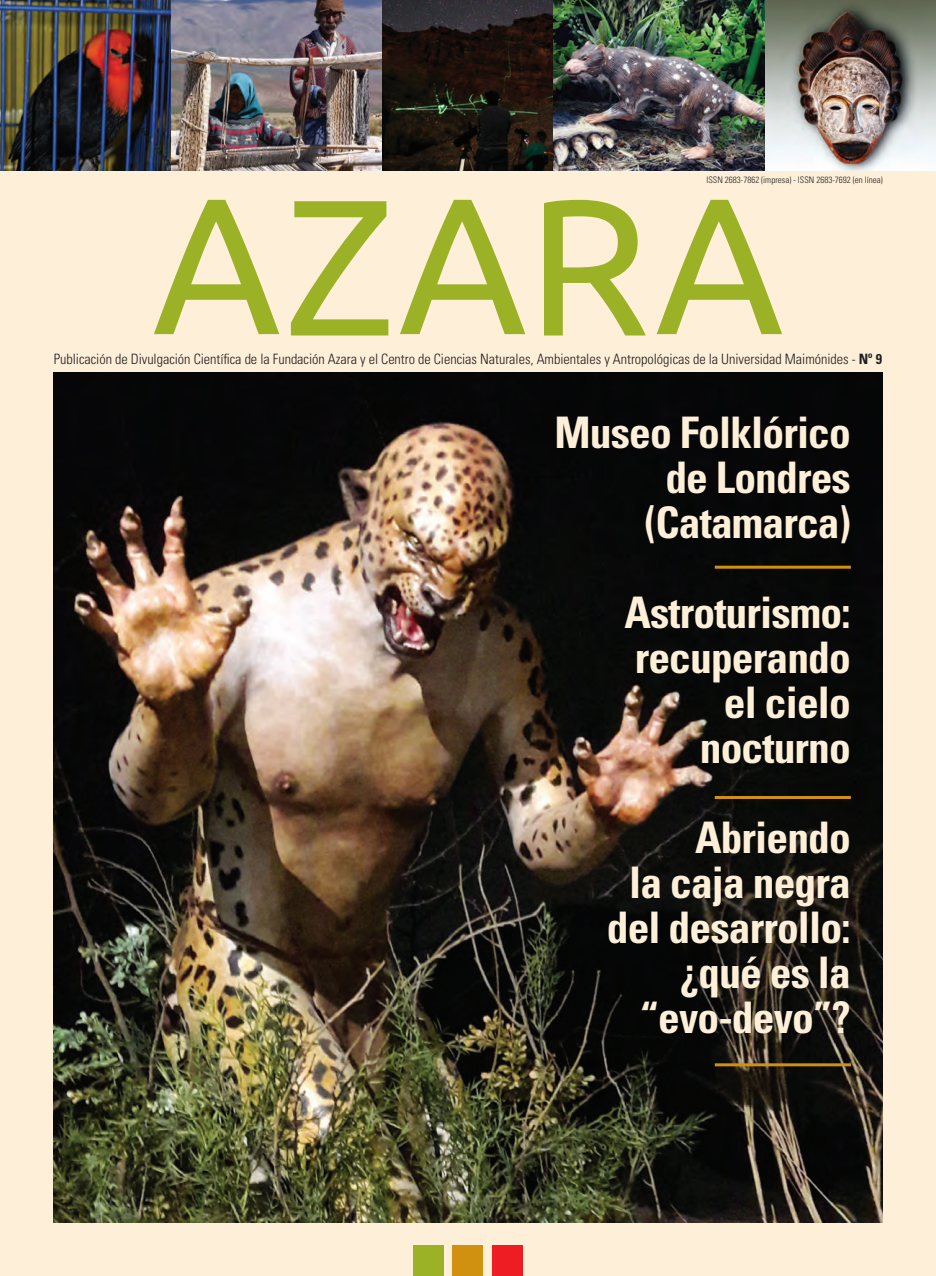
<style>
.page{position:relative;width:936px;height:1276px;background:#fff}
.page>*{position:absolute;margin:0;border:0;box-sizing:border-box;transform-origin:0 0}
.t1{font:700 condensed 43.5px "Univers LT Std";letter-spacing:-.02em;color:#feefd8}
.t2{font:300 condensed 14.25px "Univers LT Std";letter-spacing:-.005em;color:#231f20}
.t3{font:300 condensed 9px "Univers LT Std";color:#231f20}
.s1{font-weight:700}
</style>
<div class="page">
<div style="left:0;top:0;width:935px;height:1276px;background:#feefd8"></div>
<img style="left:53px;top:372px;width:829px;height:850px">
<img style="left:170px;top:0;width:595px;height:170px">
<img style="left:0;top:0;width:170px;height:170px">
<div style="left:413px;top:1245px;width:30px;height:31px;background:#9cb226"></div>
<div style="left:453px;top:1245px;width:30px;height:31px;background:#cf910f"></div>
<div style="left:493px;top:1245px;width:30px;height:31px;background:#ee1d23"></div>
<svg style="left:291px;top:201px;width:97px;height:134px"></svg>
<svg style="left:544px;top:200px;width:101px;height:135px"></svg>
<svg style="left:154px;top:200px;width:125px;height:134px"></svg>
<svg style="left:656px;top:200px;width:126px;height:134px"></svg>
<svg style="left:400px;top:200px;width:125px;height:134px"></svg>
<img style="left:765px;top:0;width:170px;height:170px">
<hr style="left:714px;top:1063px;width:136px;height:3px;background:#cf910f">
<hr style="left:714px;top:566px;width:136px;height:3px;background:#cf910f">
<hr style="left:714px;top:796px;width:136px;height:3px;background:#cf910f">
<p class="t3" style="left:706px;top:174px;width:178px">ISSN 2683-7862 (impresa) - ISSN 2683-7692 (en línea)</p>
<p class="t2" style="left:54px;top:350px;width:829px">Publicación de Divulgación Científica de la Fundación Azara y el Centro de Ciencias Naturales, Ambientales y Antropológicas de la Universidad Maimónides - <span class="s1">Nº 9</span></p>
<p class="t1" style="left:554px;top:406px;width:298px">Museo Folklórico</p>
<p class="t1" style="left:665px;top:451px;width:187px">de Londres</p>
<p class="t1" style="left:644px;top:496px;width:208px">(Catamarca)</p>
<p class="t1" style="left:624px;top:586px;width:228px">Astroturismo:</p>
<p class="t1" style="left:634px;top:631px;width:218px">recuperando</p>
<p class="t1" style="left:724px;top:675px;width:128px">el cielo</p>
<p class="t1" style="left:699px;top:720px;width:152px">nocturno</p>
<p class="t1" style="left:695px;top:810px;width:157px">Abriendo</p>
<p class="t1" style="left:629px;top:855px;width:223px">la caja negra</p>
<p class="t1" style="left:606px;top:900px;width:245px">del desarrollo:</p>
<p class="t1" style="left:679px;top:945px;width:172px">¿qué es la</p>
<p class="t1" style="left:639px;top:990px;width:213px">“evo-devo”?</p>
</div>
